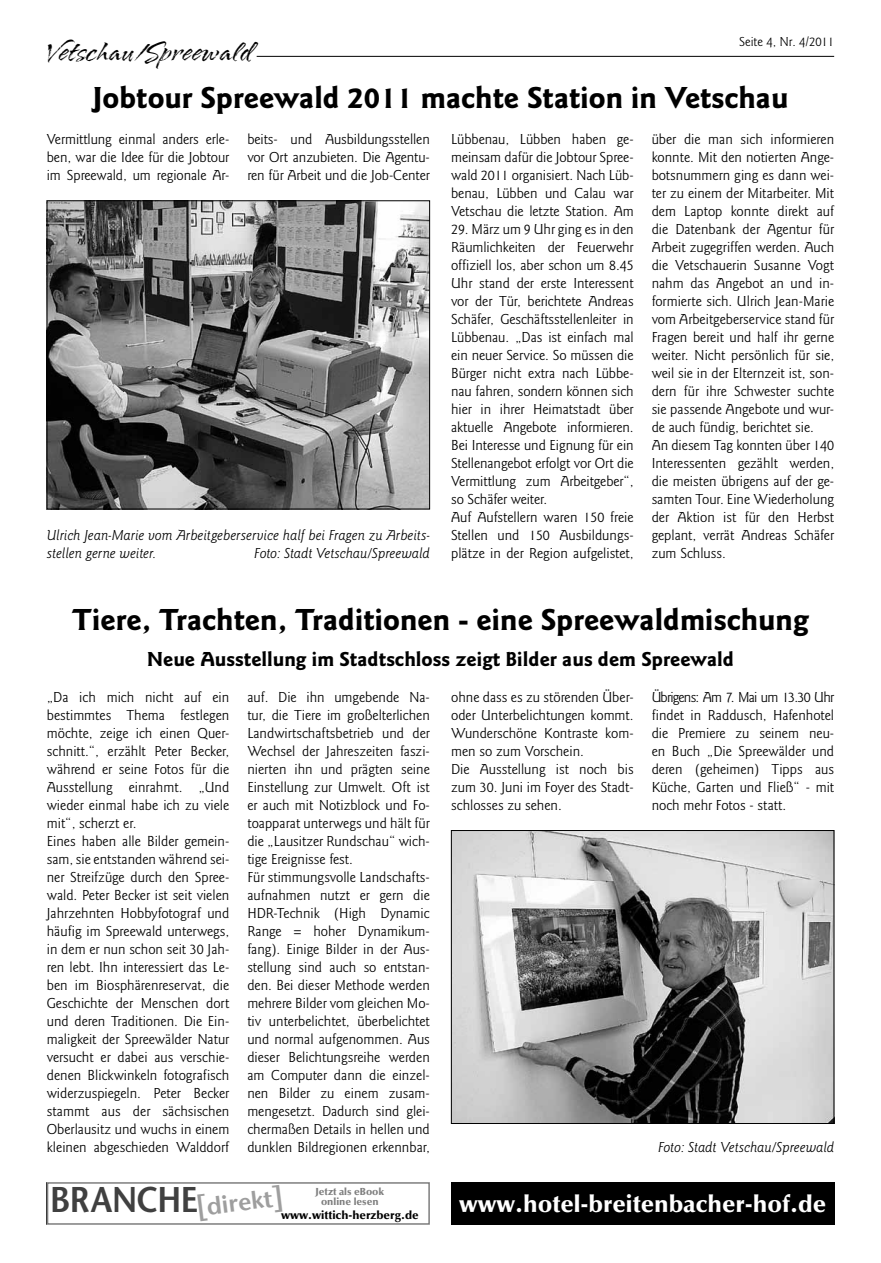
<style>
.page{position:relative;width:881px;height:1263px;background:#fff}
.page>*{position:absolute;margin:0;border:0;box-sizing:border-box;transform-origin:0 0}
.t1{font:600 35.7px "Stone Sans";letter-spacing:-.015em;color:#404040;scale:.9 1}
.t2{font:700 31.5px "Goudy Sans";color:#000}
.t3{font:31.5px "Arid ITC";color:#000}
.t4{font:600 24.3px "Stone Sans";color:#9e9e9e}
.t5{font:900 24px "Optima LT";color:#fff}
.t6{font:700 21px "Goudy Sans";color:#000}
.t7{font:15px/18px "Goudy Sans";color:#000}
.t8{font:italic 15px/18px "Goudy Sans";color:#000}
.t9{font:13.5px "Goudy Sans";color:#000}
.t10{font:900 11.7px "Optima LT";color:#000}
.t11{font:900 10.2px/10.6px "Optima LT";color:#7e7e7e;text-align:center}
.s1{font-size:28.95px}
</style>
<div class="page">
<hr style="left:256px;top:56px;width:577px;height:1px;background:#000">
<img style="left:49px;top:203px;width:378px;height:304px">
<div style="left:47px;top:201px;width:382px;height:308px;border:1px solid #000"></div>
<img style="left:453px;top:832px;width:378px;height:290px">
<div style="left:451px;top:830px;width:382px;height:294px;border:1px solid #000"></div>
<div style="left:47px;top:1182px;width:382px;height:43px;border:2px solid #7e7e7e"></div>
<div style="left:451px;top:1182px;width:382px;height:43px;background:#000"></div>
<p class="t9" style="left:738px;top:34px;width:96px">Seite 4, Nr. 4/2011</p>
<h2 class="t3" style="left:47px;top:35px;width:207px">Vetschau/Spreewald</h2>
<h2 class="t2" style="left:92px;top:80px;width:697px">Jobtour Spreewald 2011 machte Station in Vetschau</h2>
<p class="t7" style="left:451px;top:131px;width:184px;text-align:justify">Lübbenau, Lübben haben ge&shy;meinsam dafür die Jobtour Spree&shy;wald 2011 organisiert. Nach Lüb&shy;benau, Lübben und Calau war Vetschau die letzte Station. Am</p>
<p class="t7" style="left:451px;top:221px;width:184px">29. März um 9 Uhr ging es in den<br>Räumlichkeiten der Feuerwehr offiziell los, aber schon um 8.45<br>Uhr stand der erste Interessent vor der Tür, berichtete Andreas<br>Schäfer, Geschäftsstellenleiter in<br>Lübbenau. „Das ist einfach mal ein neuer Service. So müssen die<br>Bürger nicht extra nach Lübbe&shy;nau fahren, sondern können sich hier in ihrer Heimatstadt über aktuelle Angebote informieren.<br>Bei Interesse und Eignung für ein<br>Stellenangebot erfolgt vor Ort die<br>Vermittlung zum Arbeitgeber“, so Schäfer weiter.<br>Auf Aufstellern waren 150 freie<br>Stellen und 150 Ausbildungs&shy;plätze in der Region aufgelistet,</p>
<p class="t7" style="left:47px;top:131px;width:184px;text-align:justify">Vermittlung einmal anders erle&shy;ben, war die Idee für die Jobtour im Spreewald, um regionale Ar-</p>
<p class="t7" style="left:247px;top:131px;width:184px;text-align:justify">beits- und Ausbildungsstellen vor Ort anzubieten. Die Agentu&shy;ren für Arbeit und die Job-Center</p>
<p class="t7" style="left:651px;top:131px;width:184px">über die man sich informieren konnte. Mit den notierten Ange&shy;botsnummern ging es dann wei&shy;ter zu einem der Mitarbeiter. Mit dem Laptop konnte direkt auf die Datenbank der Agentur für<br>Arbeit zugegriffen werden. Auch die Vetschauerin Susanne Vogt nahm das Angebot an und in&shy;formierte sich. Ulrich Jean-Marie vom Arbeitgeberservice stand für<br>Fragen bereit und half ihr gerne weiter. Nicht persönlich für sie, weil sie in der Elternzeit ist, son&shy;dern für ihre Schwester suchte sie passende Angebote und wur&shy;de auch fündig, berichtet sie.<br>An diesem Tag konnten über 140<br>Interessenten gezählt werden, die meisten übrigens auf der ge&shy;samten Tour. Eine Wiederholung der Aktion ist für den Herbst geplant, verrät Andreas Schäfer zum Schluss.</p>
<p class="t8" style="left:47px;top:527px;width:384px">Ulrich Jean-Marie vom Arbeitgeberservice half bei Fragen zu Arbeits&shy;stellen gerne weiter.</p>
<p class="t8" style="left:254px;top:545px;width:177px">Foto: Stadt Vetschau/Spreewald</p>
<h2 class="t2" style="left:72px;top:602px;width:737px">Tiere, Trachten, Traditionen - eine Spreewaldmischung</h2>
<h3 class="t6" style="left:147px;top:647px;width:588px">Neue Ausstellung im Stadtschloss zeigt Bilder aus dem Spreewald</h3>
<p class="t7" style="left:451px;top:689px;width:184px">ohne dass es zu störenden Über&shy;oder Unterbelichtungen kommt.<br>Wunderschöne Kontraste kom&shy;men so zum Vorschein.<br>Die Ausstellung ist noch bis zum 30. Juni im Foyer des Stadt&shy;schlosses zu sehen.</p>
<p class="t7" style="left:651px;top:689px;width:184px;text-align:justify">Übrigens: Am 7. Mai um 13.30 Uhr findet in Raddusch, Hafenhotel die Premiere zu seinem neu&shy;en Buch „Die Spreewälder und deren (geheimen) Tipps aus Küche, Garten und Fließ“ - mit noch mehr Fotos - statt.</p>
<p class="t7" style="left:47px;top:689px;width:184px">„Da ich mich nicht auf ein bestimmtes Thema festlegen möchte, zeige ich einen Quer&shy;schnitt.“, erzählt Peter Becker, während er seine Fotos für die<br>Ausstellung einrahmt. „Und wieder einmal habe ich zu viele mit“, scherzt er.<br>Eines haben alle Bilder gemein&shy;sam, sie entstanden während sei&shy;ner Streifzüge durch den Spree&shy;wald. Peter Becker ist seit vielen<br>Jahrzehnten Hobbyfotograf und häufig im Spreewald unterwegs, in dem er nun schon seit 30 Jah&shy;ren lebt. Ihn interessiert das Le&shy;ben im Biosphärenreservat, die<br>Geschichte der Menschen dort und deren Traditionen. Die Ein&shy;maligkeit der Spreewälder Natur versucht er dabei aus verschie&shy;denen Blickwinkeln fotografisch widerzuspiegeln. Peter Becker stammt aus der sächsischen<br>Oberlausitz und wuchs in einem kleinen abgeschieden Walddorf</p>
<p class="t7" style="left:247px;top:689px;width:184px">auf. Die ihn umgebende Na&shy;tur, die Tiere im großelterlichen<br>Landwirtschaftsbetrieb und der<br>Wechsel der Jahreszeiten faszi&shy;nierten ihn und prägten seine<br>Einstellung zur Umwelt. Oft ist er auch mit Notizblock und Fo&shy;toapparat unterwegs und hält für die „Lausitzer Rundschau“ wich&shy;tige Ereignisse fest.<br>Für stimmungsvolle Landschafts&shy;aufnahmen nutzt er gern die<br>HDR-Technik (High Dynamic<br>Range = hoher Dynamikum&shy;fang). Einige Bilder in der Aus&shy;stellung sind auch so entstan&shy;den. Bei dieser Methode werden mehrere Bilder vom gleichen Mo&shy;tiv unterbelichtet, überbelichtet und normal aufgenommen. Aus dieser Belichtungsreihe werden am Computer dann die einzel&shy;nen Bilder zu einem zusam&shy;mengesetzt. Dadurch sind glei&shy;chermaßen Details in hellen und dunklen Bildregionen erkennbar,</p>
<p class="t8" style="left:657px;top:1139px;width:177px">Foto: Stadt Vetschau/Spreewald</p>
<h1 class="t1" style="left:50px;top:1178px;width:166px">BRANCHE</h1>
<h3 class="t4" style="left:195px;top:1193px;width:88px;rotate:-7deg"><span class="s1">[</span>DIREKT<span class="s1">]</span></h3>
<p class="t11" style="left:315px;top:1186px;width:70px">Jetzt als eBook online lesen</p>
<p class="t10" style="left:281px;top:1208px;width:139px">www.wittich-herzberg.de</p>
<h3 class="t5" style="left:459px;top:1190px;width:368px">www.hotel-breitenbacher-hof.de</h3>
</div>
